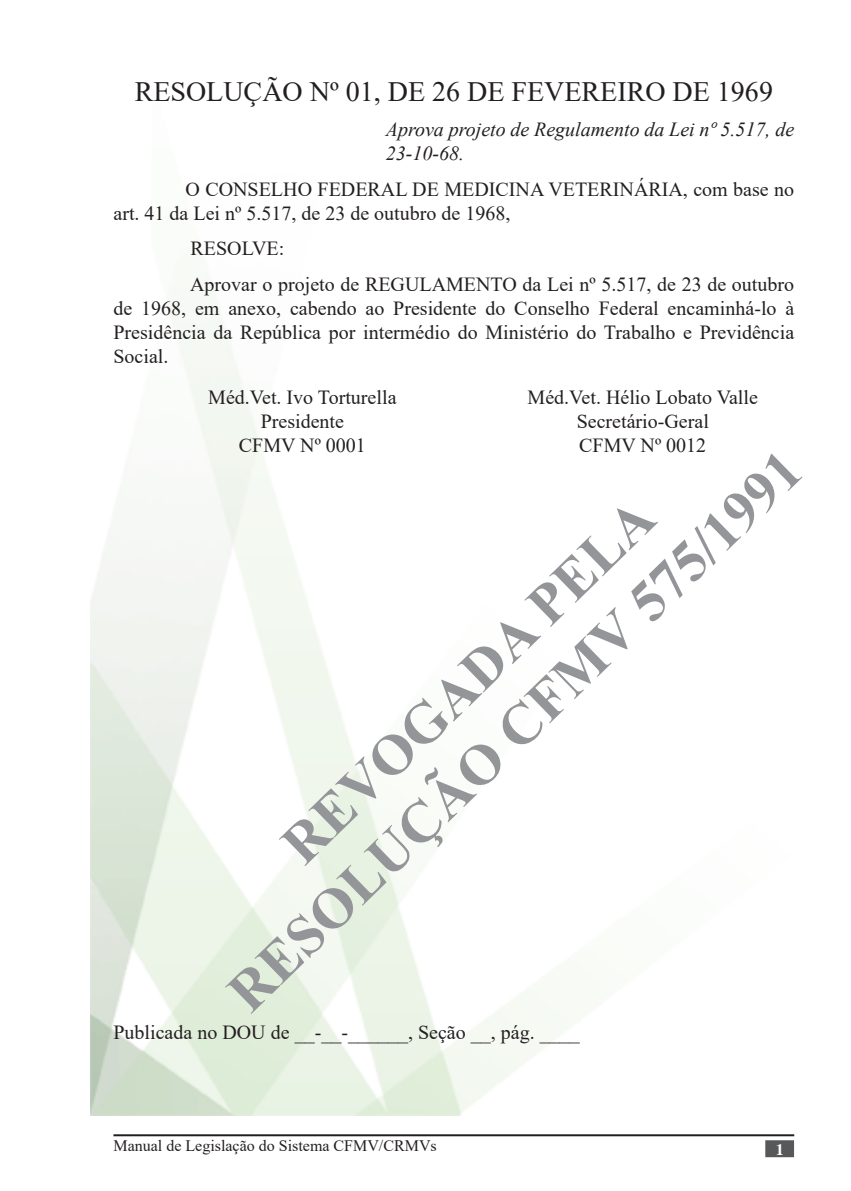
<style>
.page{position:relative;width:851px;height:1191px;background:#fff}
.page>*{position:absolute;margin:0;border:0;box-sizing:border-box;transform-origin:0 0}
.t1{font:700 57px/68.2px "Times New Roman";color:#939598;text-align:center}
.t2{font:28px "Times New Roman";color:#231f20}
.t3{font:20px/24px "Times New Roman";color:#231f20}
.t4{font:italic 20px/24px "Times New Roman";color:#231f20}
.t5{font:16px "Times New Roman";color:#231f20}
.Apresentação{font:700 16px "Times";color:#fff}
</style>
<div class="page">
<hr style="left:113px;top:1134px;width:681px;height:2px;background:#231f20">
<div style="left:765px;top:1140px;width:28px;height:17px;background:#57585a;border:2px solid #57585a"></div>
<p class="t2" style="left:135px;top:72px;width:639px">RESOLUÇÃO Nº 01, DE 26 DE FEVEREIRO DE 1969</p>
<p class="t4" style="left:386px;top:117px;width:410px">Aprova projeto de Regulamento da Lei nº 5.517, de<br>23-10-68.</p>
<p class="t3" style="left:113px;top:176px;width:682px;text-indent:72px">O CONSELHO FEDERAL DE MEDICINA VETERINÁRIA, com base no art. 41 da Lei nº 5.517, de 23 de outubro de 1968,</p>
<p class="t3" style="left:190px;top:236px;width:95px">RESOLVE:</p>
<p class="t3" style="left:113px;top:271px;width:682px;text-align:justify;text-indent:77px">Aprovar o projeto de REGULAMENTO da Lei nº 5.517, de 23 de outubro de 1968, em anexo, cabendo ao Presidente do Conselho Federal encaminhá-lo à Presidência da República por intermédio do Ministério do Trabalho e Previdência Social.</p>
<p class="t3" style="left:208px;top:384px;width:190px">Méd.Vet. Ivo Torturella</p>
<p class="t3" style="left:261px;top:408px;width:85px">Presidente</p>
<p class="t3" style="left:239px;top:432px;width:128px">CFMV Nº 0001</p>
<p class="t3" style="left:527px;top:384px;width:232px">Méd.Vet. Hélio Lobato Valle</p>
<p class="t3" style="left:576px;top:408px;width:134px">Secretário-Geral</p>
<p class="t3" style="left:579px;top:432px;width:128px">CFMV Nº 0012</p>
<h1 class="t1" style="left:164px;top:925px;width:776px;rotate:-44deg">REVOGADA PELA<br>RESOLUÇÃO CFMV 575/1991</h1>
<p class="t3" style="left:113px;top:1020px;width:468px">Publicada no DOU de __-__-______, Seção __, pág. ____</p>
<p class="t5" style="left:113px;top:1134px;width:325px">Manual de Legislação do Sistema CFMV/CRMVs</p>
<p class="Apresentação" style="left:775px;top:1140px;width:9px">1</p>
</div>
